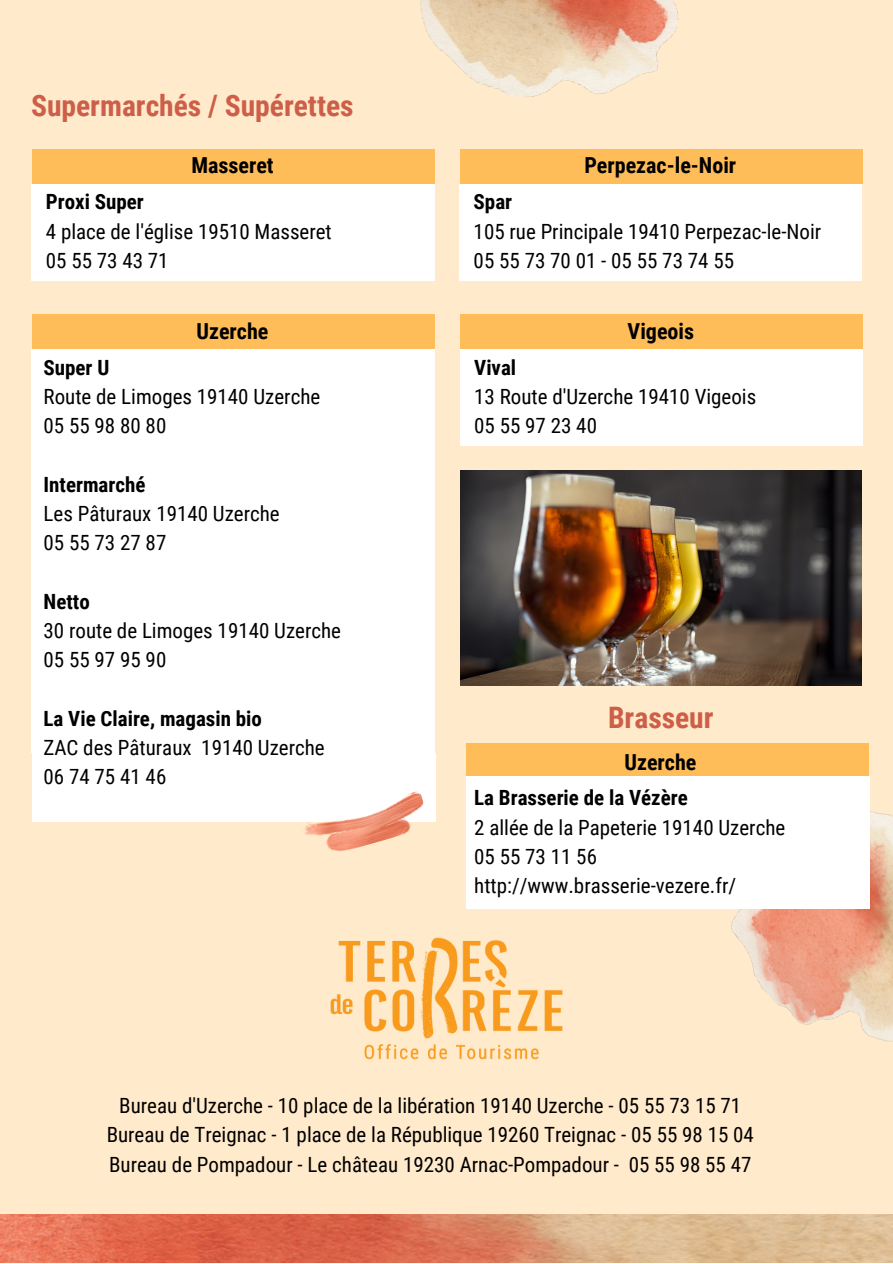
<style>
.page{position:relative;width:893px;height:1264px;background:#fff}
.page>*{position:absolute;margin:0;border:0;box-sizing:border-box;transform-origin:0 0}
.t1{font:700 29.55px "Roboto Condensed";color:#cd5f49}
.t2{font:700 22.05px "Roboto Condensed";color:#000}
.t3{font:21px "Roboto Condensed";color:#000}
.t4{font:700 21px "Roboto Condensed";color:#000}
</style>
<div class="page">
<div style="left:0;top:0;width:892px;height:1262px;background:#ffeacb"></div>
<div style="left:32px;top:149px;width:402px;height:35px;background:#ffbd59"></div>
<div style="left:31px;top:184px;width:403px;height:96px;background:#fff"></div>
<div style="left:460px;top:149px;width:402px;height:35px;background:#ffbd59"></div>
<div style="left:459px;top:184px;width:402px;height:96px;background:#fff"></div>
<div style="left:32px;top:314px;width:402px;height:35px;background:#ffbd59"></div>
<div style="left:31px;top:349px;width:404px;height:404px;background:#fff"></div>
<div style="left:32px;top:753px;width:404px;height:68px;background:#fff"></div>
<div style="left:460px;top:314px;width:402px;height:35px;background:#ffbd59"></div>
<div style="left:460px;top:349px;width:402px;height:97px;background:#fff"></div>
<img style="left:699px;top:765px;width:193px;height:277px">
<img style="left:420px;top:0;width:259px;height:98px">
<img style="left:330px;top:937px;width:233px;height:123px">
<img style="left:0;top:1214px;width:892px;height:48px">
<img style="left:300px;top:791px;width:130px;height:61px">
<div style="left:465px;top:743px;width:403px;height:35px;background:#ffbd59"></div>
<div style="left:465px;top:776px;width:404px;height:132px;background:#fff"></div>
<img style="left:460px;top:471px;width:401px;height:214px">
<p class="t1" style="left:31px;top:88px;width:324px">Supermarchés / Supérettes</p>
<p class="t2" style="left:191px;top:153px;width:84px">Masseret</p>
<p class="t4" style="left:46px;top:190px;width:99px">Proxi Super</p>
<p class="t3" style="left:46px;top:219px;width:287px">4 place de l'église 19510 Masseret</p>
<p class="t3" style="left:46px;top:248px;width:124px">05 55 73 43 71</p>
<p class="t2" style="left:196px;top:318px;width:73px">Uzerche</p>
<p class="t4" style="left:44px;top:355px;width:67px">Super U</p>
<p class="t3" style="left:44px;top:384px;width:278px">Route de Limoges 19140 Uzerche</p>
<p class="t3" style="left:44px;top:414px;width:124px">05 55 98 80 80</p>
<p class="t4" style="left:44px;top:472px;width:103px">Intermarché</p>
<p class="t3" style="left:44px;top:501px;width:238px">Les Pâturaux 19140 Uzerche</p>
<p class="t3" style="left:44px;top:531px;width:124px">05 55 73 27 87</p>
<p class="t4" style="left:44px;top:589px;width:48px">Netto</p>
<p class="t3" style="left:44px;top:618px;width:299px">30 route de Limoges 19140 Uzerche</p>
<p class="t3" style="left:44px;top:647px;width:124px">05 55 97 95 90</p>
<p class="t4" style="left:44px;top:706px;width:220px">La Vie Claire, magasin bio</p>
<p class="t3" style="left:44px;top:735px;width:283px">ZAC des Pâturaux 19140 Uzerche</p>
<p class="t3" style="left:44px;top:764px;width:124px">06 74 75 41 46</p>
<p class="t2" style="left:584px;top:153px;width:153px">Perpezac-le-Noir</p>
<p class="t4" style="left:473px;top:190px;width:40px">Spar</p>
<p class="t3" style="left:473px;top:219px;width:349px">105 rue Principale 19410 Perpezac-le-Noir</p>
<p class="t3" style="left:473px;top:248px;width:262px">05 55 73 70 01 - 05 55 73 74 55</p>
<p class="t2" style="left:627px;top:318px;width:68px">Vigeois</p>
<p class="t4" style="left:474px;top:355px;width:43px">Vival</p>
<p class="t3" style="left:474px;top:384px;width:283px">13 Route d'Uzerche 19410 Vigeois</p>
<p class="t3" style="left:474px;top:414px;width:124px">05 55 97 23 40</p>
<p class="t1" style="left:608px;top:700px;width:107px">Brasseur</p>
<p class="t2" style="left:624px;top:750px;width:73px">Uzerche</p>
<p class="t4" style="left:474px;top:786px;width:215px">La Brasserie de la Vézère</p>
<p class="t3" style="left:474px;top:815px;width:312px">2 allée de la Papeterie 19140 Uzerche</p>
<p class="t3" style="left:474px;top:844px;width:124px">05 55 73 11 56</p>
<p class="t3" style="left:474px;top:873px;width:263px">http://www.brasserie-vezere.fr/</p>
<p class="t3" style="left:119px;top:1093px;width:623px">Bureau d'Uzerche - 10 place de la libération 19140 Uzerche - 05 55 73 15 71</p>
<p class="t3" style="left:107px;top:1122px;width:648px">Bureau de Treignac - 1 place de la République 19260 Treignac - 05 55 98 15 04</p>
<p class="t3" style="left:109px;top:1152px;width:643px">Bureau de Pompadour - Le château 19230 Arnac-Pompadour - 05 55 98 55 47</p>
</div>
